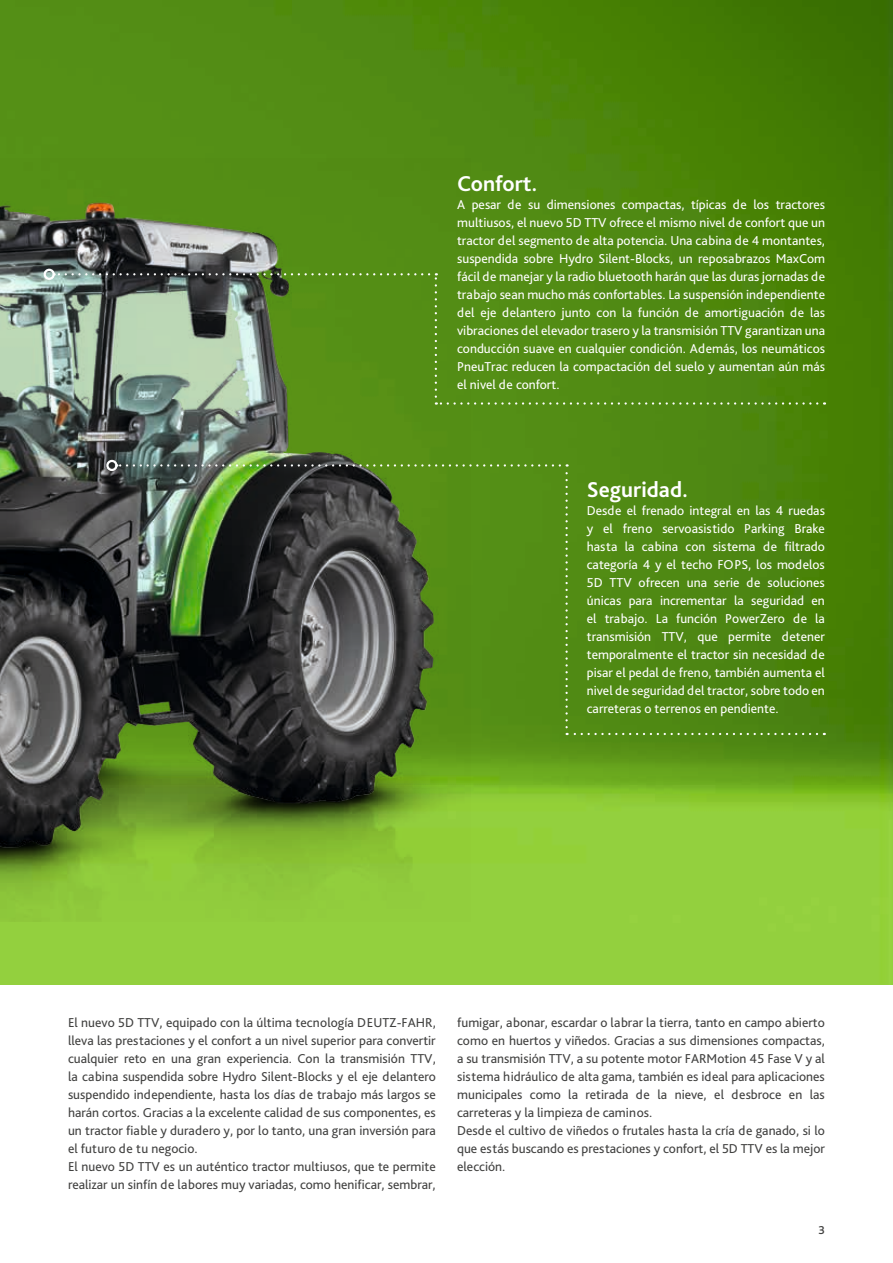
<style>
.page{position:relative;width:893px;height:1263px;background:#fff}
.page>*{position:absolute;margin:0;border:0;box-sizing:border-box;transform-origin:0 0}
.t1{font:700 22.5px "Bliss Pro";color:#fff}
.t2{font:13.5px/18px "Bliss Pro";color:#fff;text-align:justify}
.t3{font:13.5px/18px "Bliss Pro";color:#414140}
.t4{font:500 12px "Bliss Pro";color:#414140}
</style>
<div class="page">
<img style="left:0;top:0;width:893px;height:984px">
<img style="left:0;top:159px;width:458px;height:763px">
<svg style="left:567px;top:733px;width:250px;height:2px"></svg>
<svg style="left:116px;top:464px;width:452px;height:263px;background:#496233"></svg>
<div style="left:106px;top:460px;width:12px;height:11px;border:2px solid #fff;border-radius:50%"></div>
<svg style="left:435px;top:273px;width:382px;height:132px;background:#508a13"></svg>
<svg style="left:55px;top:273px;width:374px;height:2px"></svg>
<div style="left:44px;top:269px;width:11px;height:11px;border:2px solid #fff;border-radius:50%"></div>
<h1 class="t1" style="left:457px;top:170px;width:82px">Confort.</h1>
<p class="t2" style="left:457px;top:196px;width:370px">A pesar de su dimensiones compactas, típicas de los tractores multiusos, el nuevo 5D TTV ofrece el mismo nivel de confort que un tractor del segmento de alta potencia. Una cabina de 4 montantes, suspendida sobre Hydro Silent-Blocks, un reposabrazos MaxCom fácil de manejar y la radio bluetooth harán que las duras jornadas de trabajo sean mucho más confortables. La suspensión independiente del eje delantero junto con la función de amortiguación de las vibraciones del elevador trasero y la transmisión TTV garantizan una conducción suave en cualquier condición. Además, los neumáticos PneuTrac reducen la compactación del suelo y aumentan aún más el nivel de confort.</p>
<h1 class="t1" style="left:587px;top:476px;width:103px">Seguridad.</h1>
<p class="t2" style="left:587px;top:502px;width:240px">Desde el frenado integral en las 4 ruedas y el freno servoasistido Parking Brake hasta la cabina con sistema de filtrado categoría 4 y el techo FOPS, los modelos 5D TTV ofrecen una serie de soluciones únicas para incrementar la seguridad en el trabajo. La función PowerZero de la transmisión TTV, que permite detener temporalmente el tractor sin necesidad de pisar el pedal de freno, también aumenta el nivel de seguridad del tractor, sobre todo en carreteras o terrenos en pendiente.</p>
<p class="t3" style="left:68px;top:1014px;width:369px">El nuevo 5D TTV, equipado con la última tecnología DEUTZ-FAHR, lleva las prestaciones y el confort a un nivel superior para convertir cualquier reto en una gran experiencia. Con la transmisión TTV, la cabina suspendida sobre Hydro Silent-Blocks y el eje delantero suspendido independiente, hasta los días de trabajo más largos se harán cortos. Gracias a la excelente calidad de sus componentes, es un tractor fiable y duradero y, por lo tanto, una gran inversión para el futuro de tu negocio.<br>El nuevo 5D TTV es un auténtico tractor multiusos, que te permite realizar un sinfín de labores muy variadas, como henificar, sembrar,</p>
<p class="t3" style="left:457px;top:1013px;width:369px">fumigar, abonar, escardar o labrar la tierra, tanto en campo abierto como en huertos y viñedos. Gracias a sus dimensiones compactas, a su transmisión TTV, a su potente motor FARMotion 45 Fase V y al sistema hidráulico de alta gama, también es ideal para aplicaciones municipales como la retirada de la nieve, el desbroce en las carreteras y la limpieza de caminos.<br>Desde el cultivo de viñedos o frutales hasta la cría de ganado, si lo que estás buscando es prestaciones y confort, el 5D TTV es la mejor elección.</p>
<p class="t4" style="left:818px;top:1222px;width:8px">3</p>
</div>
